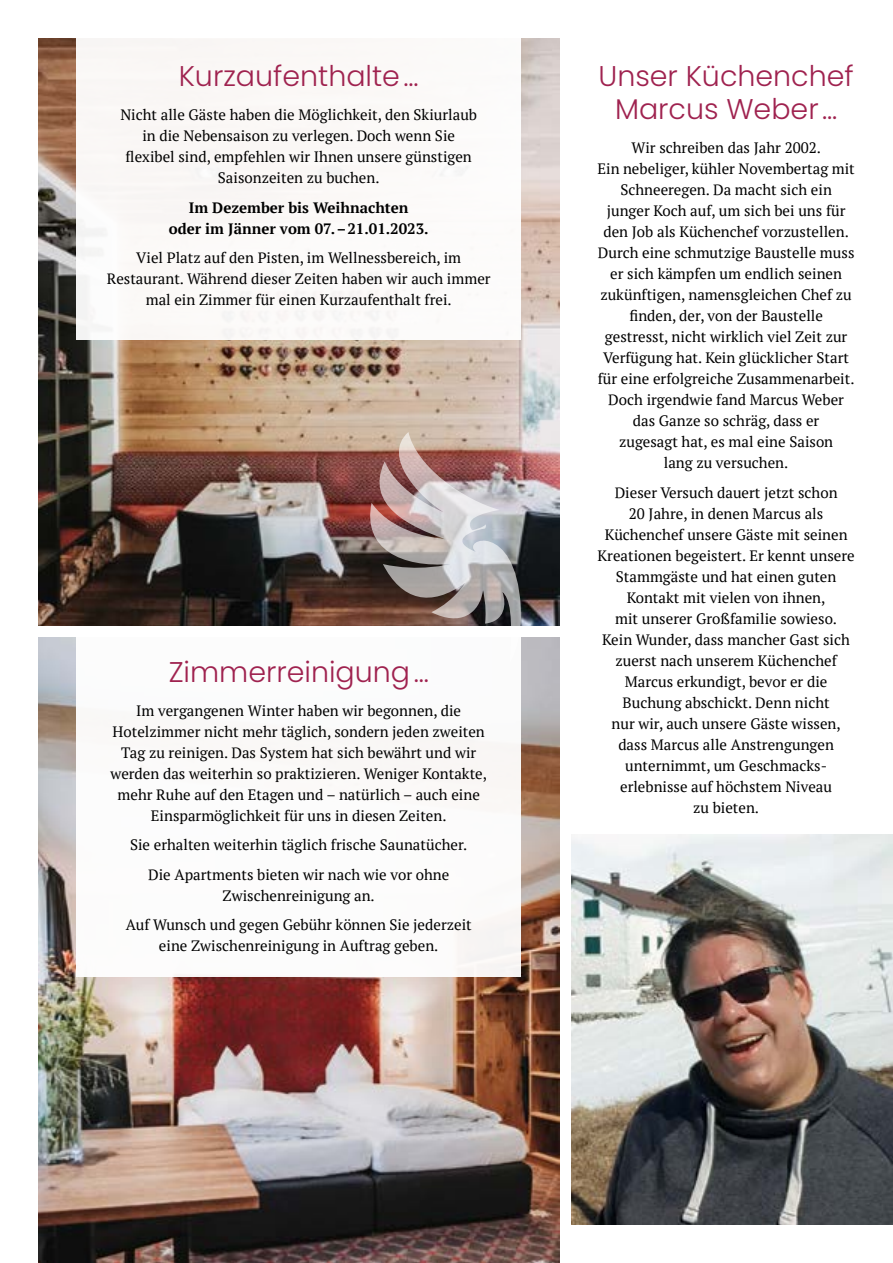
<style>
.page{position:relative;width:893px;height:1263px;background:#fff}
.page>*{position:absolute;margin:0;border:0;box-sizing:border-box;transform-origin:0 0}
.t1{font:300 28.5px/33px "Poppins";color:#9f224f;text-align:center}
.t2{font:15px/21px "PT Serif";color:#000;text-align:center}
.t3{font:700 15px/21px "PT Serif";color:#000;text-align:center}
</style>
<div class="page">
<img style="left:38px;top:38px;width:521px;height:587px">
<img style="left:38px;top:638px;width:521px;height:625px">
<div style="left:77px;top:30px;width:444px;height:310px;background:#fbf9f7"></div>
<div style="left:77px;top:632px;width:444px;height:345px;background:#fff"></div>
<img style="left:362px;top:432px;width:160px;height:232px">
<img style="left:572px;top:834px;width:321px;height:391px">
<h1 class="t1" style="left:179px;top:60px;width:241px">Kurzaufenthalte…</h1>
<p class="t2" style="left:120px;top:104px;width:358px">Nicht alle Gäste haben die Möglichkeit, den Skiurlaub in die Nebensaison zu verlegen. Doch wenn Sie flexibel sind, empfehlen wir Ihnen unsere günstigen Saisonzeiten zu buchen.</p>
<p class="t3" style="left:169px;top:197px;width:261px">Im Dezember bis Weihnachten<br>oder im Jänner vom 07.–21.01.2023.</p>
<p class="t2" style="left:107px;top:247px;width:385px">Viel Platz auf den Pisten, im Wellnessbereich, im<br>Restaurant. Während dieser Zeiten haben wir auch immer mal ein Zimmer für einen Kurzaufenthalt frei.</p>
<h1 class="t1" style="left:169px;top:656px;width:262px">Zimmerreinigung…</h1>
<p class="t2" style="left:110px;top:700px;width:378px">Im vergangenen Winter haben wir begonnen, die Hotelzimmer nicht mehr täglich, sondern jeden zweiten Tag zu reinigen. Das System hat sich bewährt und wir werden das weiterhin so praktizieren. Weniger Kontakte, mehr Ruhe auf den Etagen und – natürlich – auch eine Einsparmöglichkeit für uns in diesen Zeiten.</p>
<p class="t2" style="left:130px;top:830px;width:339px;line-height:29.5px">Sie erhalten weiterhin täglich frische Saunatücher.<br>Die Apartments bieten wir nach wie vor ohne</p>
<p class="t2" style="left:126px;top:880px;width:348px;line-height:29.5px">Zwischenreinigung an.<br>Auf Wunsch und gegen Gebühr können Sie jederzeit</p>
<p class="t2" style="left:159px;top:935px;width:281px">eine Zwischenreinigung in Auftrag geben.</p>
<h1 class="t1" style="left:598px;top:60px;width:257px">Unser Küchenchef<br>Marcus Weber…</h1>
<p class="t2" style="left:597px;top:137px;width:259px">Wir schreiben das Jahr 2002.<br>Ein nebeliger, kühler Novembertag mit Schneeregen. Da macht sich ein junger Koch auf, um sich bei uns für den Job als Küchenchef vorzustellen.<br>Durch eine schmutzige Baustelle muss er sich kämpfen um endlich seinen zukünftigen, namensgleichen Chef zu finden, der, von der Baustelle gestresst, nicht wirklich viel Zeit zur Verfügung hat. Kein glücklicher Start für eine erfolgreiche Zusammenarbeit.<br>Doch irgendwie fand Marcus Weber das Ganze so schräg, dass er<br>zugesagt hat, es mal eine Saison<br>lang zu versuchen.</p>
<p class="t2" style="left:598px;top:482px;width:259px">Dieser Versuch dauert jetzt schon<br>20 Jahre, in denen Marcus als<br>Küchenchef unsere Gäste mit seinen<br>Kreationen begeistert. Er kennt unsere<br>Stammgäste und hat einen guten<br>Kontakt mit vielen von ihnen,<br>mit unserer Großfamilie sowieso.<br>Kein Wunder, dass mancher Gast sich zuerst nach unserem Küchenchef<br>Marcus erkundigt, bevor er die<br>Buchung abschickt. Denn nicht<br>nur wir, auch unsere Gäste wissen, dass Marcus alle Anstrengungen unternimmt, um Geschmacks&shy;erlebnisse auf höchstem Niveau<br>zu bieten.</p>
</div>
